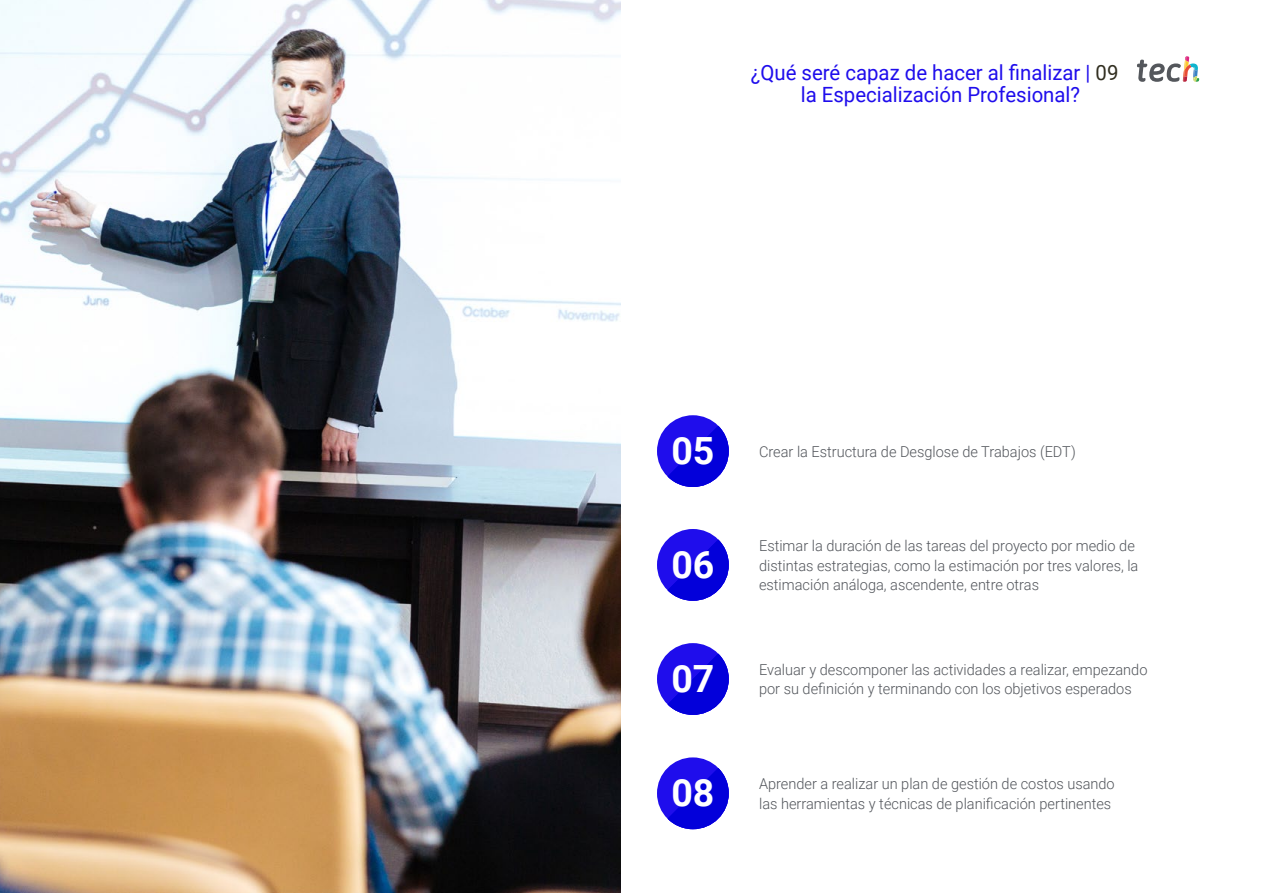
<style>
.page{position:relative;width:1263px;height:893px;background:#fff}
.page>*{position:absolute;margin:0;border:0;box-sizing:border-box;transform-origin:0 0}
.t1{font:700 37.5px "Roboto";color:#fff}
.t2{font:21px/22.5px "Roboto";color:#1f0dec;text-align:center}
.t3{font:300 15px/19.5px "Roboto";color:#52555b}
.s1{color:#312e20}
</style>
<div class="page">
<div style="left:657px;top:529px;width:72px;height:72px;background:#1f0dec;border-radius:50%"></div>
<svg style="left:667px;top:539px;width:62px;height:62px"></svg>
<div style="left:657px;top:757px;width:72px;height:72px;background:#1f0dec;border-radius:50%"></div>
<svg style="left:667px;top:768px;width:62px;height:61px"></svg>
<div style="left:657px;top:643px;width:72px;height:72px;background:#1f0dec;border-radius:50%"></div>
<svg style="left:667px;top:654px;width:62px;height:61px"></svg>
<div style="left:657px;top:415px;width:72px;height:72px;background:#1f0dec;border-radius:50%"></div>
<svg style="left:667px;top:426px;width:62px;height:61px"></svg>
<img style="left:0;top:0;width:621px;height:893px">
<svg style="left:1137px;top:56px;width:62px;height:26px"></svg>
<h2 class="t2" style="left:751px;top:60px;width:369px">¿Qué seré capaz de hacer al finalizar | <span class="s1">09 </span>la Especialización Profesional?</h2>
<h1 class="t1" style="left:671px;top:424px;width:45px">05</h1>
<p class="t3" style="left:759px;top:441px;width:318px">Crear la Estructura de Desglose de Trabajos (EDT)</p>
<h1 class="t1" style="left:671px;top:538px;width:45px">06</h1>
<p class="t3" style="left:759px;top:535px;width:381px">Estimar la duración de las tareas del proyecto por medio de distintas estrategias, como la estimación por tres valores, la estimación análoga, ascendente, entre otras</p>
<h1 class="t1" style="left:671px;top:652px;width:45px">07</h1>
<p class="t3" style="left:759px;top:659px;width:390px">Evaluar y descomponer las actividades a realizar, empezando por su definición y terminando con los objetivos esperados</p>
<h1 class="t1" style="left:671px;top:766px;width:45px">08</h1>
<p class="t3" style="left:759px;top:773px;width:357px">Aprender a realizar un plan de gestión de costos usando las herramientas y técnicas de planificación pertinentes</p>
</div>
